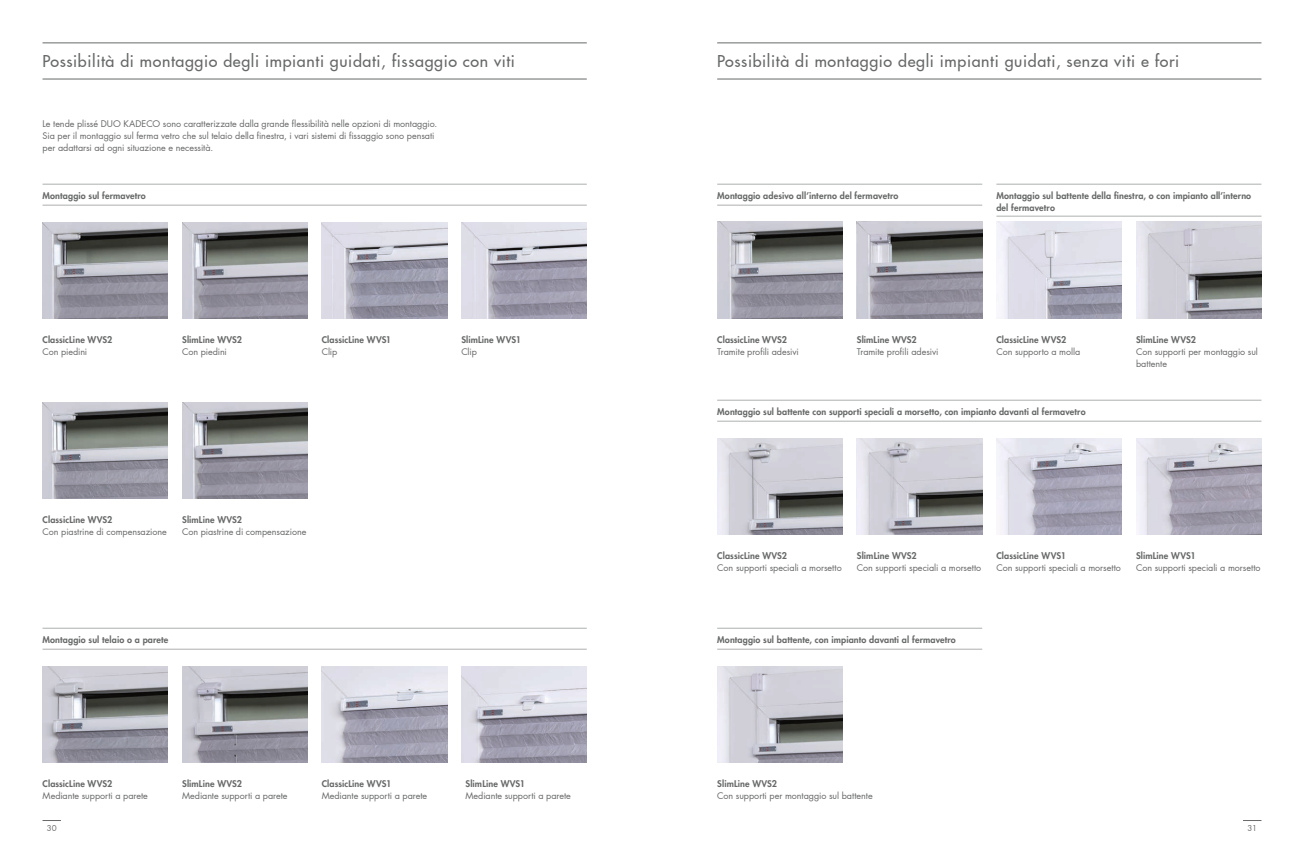
<style>
.page{position:relative;width:1304px;height:842px;background:#fff}
.page>*{position:absolute;margin:0;border:0;box-sizing:border-box;transform-origin:0 0}
.Headline{font:500 16px "Futura LT Pro";letter-spacing:.04em;color:#676968}
.Fließtext{font:9px/12px "Futura LT Pro";letter-spacing:-.005em;color:#676968}
.Fließtext-2{font:800 9px/12px "Futura LT Pro";letter-spacing:.015em;color:#676968}
.t1{font:8px "Futura LT Pro";color:#676968}
.s1{font-weight:800}
</style>
<div class="page">
<img style="left:43px;top:223px;width:125px;height:96px">
<img style="left:182px;top:223px;width:126px;height:96px">
<img style="left:322px;top:223px;width:125px;height:96px">
<img style="left:461px;top:223px;width:126px;height:96px">
<img style="left:43px;top:403px;width:125px;height:96px">
<img style="left:182px;top:403px;width:126px;height:96px">
<img style="left:717px;top:222px;width:126px;height:97px">
<img style="left:857px;top:222px;width:125px;height:97px">
<img style="left:996px;top:222px;width:126px;height:97px">
<img style="left:1136px;top:222px;width:125px;height:97px">
<img style="left:43px;top:667px;width:125px;height:96px">
<img style="left:322px;top:667px;width:125px;height:96px">
<img style="left:461px;top:667px;width:126px;height:96px">
<img style="left:717px;top:667px;width:126px;height:96px">
<img style="left:996px;top:439px;width:126px;height:96px">
<img style="left:1136px;top:439px;width:125px;height:96px">
<img style="left:717px;top:439px;width:126px;height:96px">
<img style="left:857px;top:439px;width:125px;height:96px">
<img style="left:182px;top:667px;width:126px;height:96px">
<hr style="left:717px;top:43px;width:544px;height:1px;background:#676968">
<hr style="left:43px;top:43px;width:544px;height:1px;background:#676968">
<hr style="left:717px;top:79px;width:544px;height:1px;background:#676968">
<hr style="left:43px;top:79px;width:544px;height:1px;background:#676968">
<svg style="left:1243px;top:820px;width:18px;height:1px"></svg>
<svg style="left:43px;top:820px;width:18px;height:1px"></svg>
<hr style="left:43px;top:205px;width:544px;height:1px;background:#adafaf">
<hr style="left:717px;top:205px;width:265px;height:1px;background:#adafaf">
<hr style="left:717px;top:421px;width:544px;height:1px;background:#adafaf">
<hr style="left:43px;top:649px;width:544px;height:1px;background:#adafaf">
<hr style="left:717px;top:649px;width:265px;height:1px;background:#adafaf">
<hr style="left:43px;top:184px;width:544px;height:1px;background:#adafaf">
<hr style="left:717px;top:184px;width:265px;height:1px;background:#adafaf">
<hr style="left:717px;top:400px;width:544px;height:1px;background:#adafaf">
<hr style="left:43px;top:628px;width:544px;height:1px;background:#adafaf">
<hr style="left:717px;top:628px;width:265px;height:1px;background:#adafaf">
<hr style="left:996px;top:216px;width:265px;height:1px;background:#adafaf">
<hr style="left:996px;top:184px;width:265px;height:1px;background:#adafaf">
<p class="Headline" style="left:43px;top:49px;width:474px">Possibilità di montaggio degli impianti guidati, fissaggio con viti</p>
<p class="Headline" style="left:717px;top:49px;width:464px">Possibilità di montaggio degli impianti guidati, senza viti e fori</p>
<p class="Fließtext" style="left:43px;top:117px;width:396px">Le tende plissé DUO KADECO sono caratterizzate dalla grande flessibilità nelle opzioni di montaggio.<br>Sia per il montaggio sul ferma vetro che sul telaio della finestra, i vari sistemi di fissaggio sono pensati per adattarsi ad ogni situazione e necessità.</p>
<p class="Fließtext-2" style="left:43px;top:189px;width:105px">Montaggio sul fermavetro</p>
<p class="Fließtext-2" style="left:717px;top:189px;width:183px">Montaggio adesivo all’interno del fermavetro</p>
<p class="Fließtext-2" style="left:996px;top:189px;width:256px">Montaggio sul battente della finestra, o con impianto all’interno del fermavetro</p>
<p class="Fließtext-2" style="left:43px;top:333px;width:71px">ClassicLine WVS2</p>
<p class="Fließtext" style="left:43px;top:345px;width:46px">Con piedini</p>
<p class="Fließtext-2" style="left:182px;top:333px;width:61px">SlimLine WVS2</p>
<p class="Fließtext" style="left:182px;top:345px;width:46px">Con piedini</p>
<p class="Fließtext-2" style="left:322px;top:333px;width:71px">ClassicLine WVS1</p>
<p class="Fließtext" style="left:322px;top:345px;width:17px">Clip</p>
<p class="Fließtext-2" style="left:461px;top:333px;width:61px">SlimLine WVS1</p>
<p class="Fließtext" style="left:461px;top:345px;width:17px">Clip</p>
<p class="Fließtext-2" style="left:717px;top:333px;width:71px">ClassicLine WVS2</p>
<p class="Fließtext" style="left:717px;top:345px;width:83px">Tramite profili adesivi</p>
<p class="Fließtext-2" style="left:857px;top:333px;width:61px">SlimLine WVS2</p>
<p class="Fließtext" style="left:857px;top:345px;width:83px">Tramite profili adesivi</p>
<p class="Fließtext-2" style="left:996px;top:333px;width:71px">ClassicLine WVS2</p>
<p class="Fließtext" style="left:996px;top:345px;width:85px">Con supporto a molla</p>
<p class="Fließtext-2" style="left:1136px;top:333px;width:61px">SlimLine WVS2</p>
<p class="Fließtext" style="left:1136px;top:345px;width:123px">Con supporti per montaggio sul battente</p>
<p class="Fließtext-2" style="left:717px;top:405px;width:370px">Montaggio sul battente con supporti speciali a morsetto, con impianto davanti al fermavetro</p>
<p class="Fließtext" style="left:43px;top:513px;width:126px"><span class="s1">ClassicLine WVS2<br></span>Con piastrine di compensazione</p>
<p class="Fließtext-2" style="left:182px;top:513px;width:61px">SlimLine WVS2</p>
<p class="Fließtext" style="left:182px;top:525px;width:126px">Con piastrine di compensazione</p>
<p class="Fließtext-2" style="left:717px;top:549px;width:71px">ClassicLine WVS2</p>
<p class="Fließtext" style="left:717px;top:561px;width:126px">Con supporti speciali a morsetto</p>
<p class="Fließtext-2" style="left:857px;top:549px;width:61px">SlimLine WVS2</p>
<p class="Fließtext" style="left:857px;top:561px;width:126px">Con supporti speciali a morsetto</p>
<p class="Fließtext-2" style="left:996px;top:549px;width:71px">ClassicLine WVS1</p>
<p class="Fließtext" style="left:996px;top:561px;width:126px">Con supporti speciali a morsetto</p>
<p class="Fließtext-2" style="left:1136px;top:549px;width:61px">SlimLine WVS1</p>
<p class="Fließtext" style="left:1136px;top:561px;width:126px">Con supporti speciali a morsetto</p>
<p class="Fließtext-2" style="left:43px;top:633px;width:127px">Montaggio sul telaio o a parete</p>
<p class="Fließtext-2" style="left:717px;top:633px;width:240px">Montaggio sul battente, con impianto davanti al fermavetro</p>
<p class="Fließtext-2" style="left:43px;top:777px;width:71px">ClassicLine WVS2</p>
<p class="Fließtext" style="left:43px;top:789px;width:107px">Mediante supporti a parete</p>
<p class="Fließtext-2" style="left:182px;top:777px;width:61px">SlimLine WVS2</p>
<p class="Fließtext" style="left:182px;top:789px;width:107px">Mediante supporti a parete</p>
<p class="Fließtext-2" style="left:322px;top:777px;width:71px">ClassicLine WVS1</p>
<p class="Fließtext" style="left:322px;top:789px;width:107px">Mediante supporti a parete</p>
<p class="Fließtext-2" style="left:465px;top:777px;width:61px">SlimLine WVS1</p>
<p class="Fließtext" style="left:465px;top:789px;width:107px">Mediante supporti a parete</p>
<p class="Fließtext-2" style="left:717px;top:777px;width:61px">SlimLine WVS2</p>
<p class="Fließtext" style="left:717px;top:789px;width:157px">Con supporti per montaggio sul battente</p>
<p class="t1" style="left:47px;top:822px;width:11px">30</p>
<p class="t1" style="left:1247px;top:822px;width:11px">31</p>
</div>
